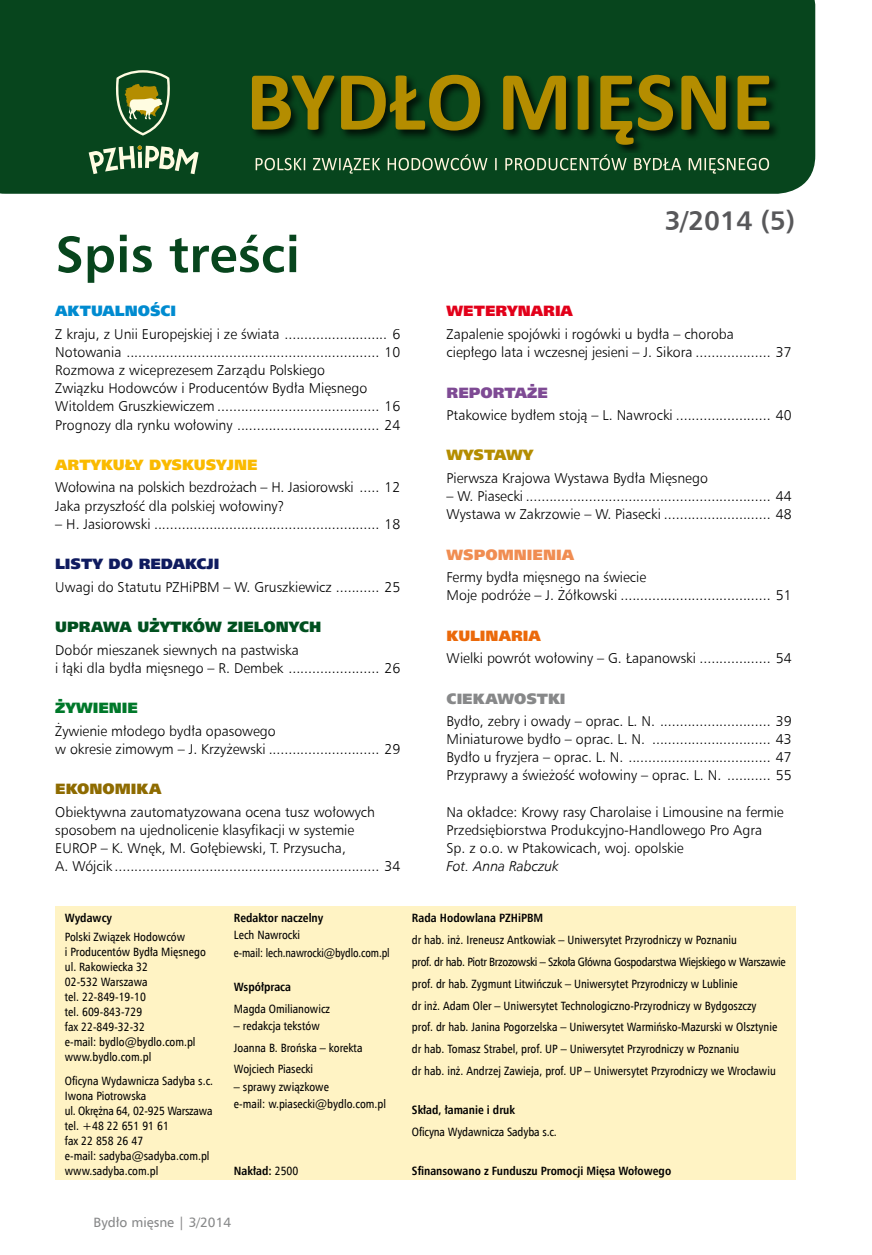
<style>
.page{position:relative;width:872px;height:1255px;background:#fff}
.page>*{position:absolute;margin:0;border:0;box-sizing:border-box;transform-origin:0 0}
.t1{font:700 51px "Humnst 777 EU";color:#07451d}
.t2{font:700 27px "Humnst 777 EU";color:#58585a}
.t3{font:15px "Humnst 777 X Blk EU";color:#00501f}
.t4{font:15px "Humnst 777 X Blk EU";color:#faba00}
.t5{font:15px "Humnst 777 X Blk EU";color:#0f1b5f}
.t6{font:15px "Humnst 777 X Blk EU";color:#008bd0}
.t7{font:15px "Humnst 777 X Blk EU";color:#e2001a}
.t8{font:15px "Humnst 777 X Blk EU";color:#f08d52}
.t9{font:15px "Humnst 777 X Blk EU";color:#878889}
.t10{font:15px "Humnst 777 X Blk EU";color:#8e6b00}
.t11{font:15px "Humnst 777 X Blk EU";color:#7e4a94}
.t12{font:15px "Humnst 777 X Blk EU";color:#eb690a}
.t13{font:15px "Humnst 777 X Blk EU";color:#00782a}
.t14{font:15px "Humnst 777 X Blk EU";letter-spacing:-.01em;color:#b48d00}
.t15{font:14.25px/18.1px "Humnst 777 Lt EU";color:#000}
.t16{font:italic 14.25px "Humnst 777 Lt EU";color:#000}
.t17{font:13.5px "Humnst 777 EU";color:#878889}
.t18{font:12px/15px "Humnst 777 Cn EU";color:#000}
.t19{font:700 12px "Humnst 777 Cn EU";color:#000}
.s1{font-weight:400}
</style>
<div class="page">
<div style="left:0;top:0;width:815px;height:194px;background:#07451d"></div>
<div style="left:55px;top:906px;width:740px;height:273px;background:#fff3c4"></div>
<div style="left:65px;top:63px;width:154px;height:116px;background:#07451d"></div>
<svg style="left:89px;top:146px;width:110px;height:28px"></svg>
<svg style="left:116px;top:70px;width:54px;height:66px"></svg>
<div style="left:239px;top:67px;width:546px;height:88px;background:#07451d"></div>
<svg style="left:252px;top:75px;width:517px;height:70px"></svg>
<div style="left:239px;top:153px;width:546px;height:25px;background:#07451d"></div>
<svg style="left:256px;top:154px;width:513px;height:20px"></svg>
<h1 class="t1" style="left:55px;top:222px;width:246px">Spis treści</h1>
<p class="t6" style="left:55px;top:301px;width:122px">AKTUALNOŚCI</p>
<p class="t15" style="left:55px;top:324px;width:346px">Z kraju, z Unii Europejskiej i ze świata ........................... 6<br>Notowania ................................................................. 10<br>Rozmowa z wiceprezesem Zarządu Polskiego<br>Związku Hodowców i Producentów Bydła Mięsnego Witoldem Gruszkiewiczem.......................................... 16<br>Prognozy dla rynku wołowiny ..................................... 24</p>
<p class="t4" style="left:55px;top:455px;width:204px">ARTYKUŁY DYSKUSYJNE</p>
<p class="t15" style="left:55px;top:478px;width:346px">Wołowina na polskich bezdrożach – H. Jasiorowski ...... 12<br>Jaka przyszłość dla polskiej wołowiny?</p>
<p class="t15" style="left:55px;top:514px;width:346px">– H. Jasiorowski.......................................................... 18</p>
<p class="t5" style="left:55px;top:554px;width:166px">LISTY DO REDAKCJI</p>
<p class="t15" style="left:55px;top:577px;width:346px">Uwagi do Statutu PZHiPBM – W. Gruszkiewicz ........... 25</p>
<p class="t3" style="left:55px;top:617px;width:268px">UPRAWA UŻYTKÓW ZIELONYCH</p>
<p class="t15" style="left:55px;top:640px;width:346px">Dobór mieszanek siewnych na pastwiska<br>i łąki dla bydła mięsnego – R. Dembek ........................ 26</p>
<p class="t13" style="left:55px;top:698px;width:84px">ŻYWIENIE</p>
<p class="t15" style="left:55px;top:721px;width:346px">Żywienie młodego bydła opasowego<br>w okresie zimowym – J. Krzyżewski............................. 29</p>
<p class="t10" style="left:55px;top:779px;width:108px">EKONOMIKA</p>
<p class="t15" style="left:55px;top:802px;width:346px">Obiektywna zautomatyzowana ocena tusz wołowych sposobem na ujednolicenie klasyfikacji w systemie<br>EUROP – K. Wnęk, M. Gołębiewski, T. Przysucha,<br>A. Wójcik.................................................................... 34</p>
<h2 class="t2" style="left:664px;top:203px;width:132px">3/2014 (5)</h2>
<p class="t7" style="left:446px;top:301px;width:128px">WETERYNARIA</p>
<p class="t15" style="left:446px;top:324px;width:346px">Zapalenie spojówki i rogówki u bydła – choroba<br>ciepłego lata i wczesnej jesieni – J. Sikora.................... 37</p>
<p class="t11" style="left:446px;top:382px;width:103px">REPORTAŻE</p>
<p class="t15" style="left:446px;top:405px;width:346px">Ptakowice bydłem stoją – L. Nawrocki......................... 40</p>
<p class="t14" style="left:446px;top:445px;width:88px">WYSTAWY</p>
<p class="t15" style="left:446px;top:468px;width:263px">Pierwsza Krajowa Wystawa Bydła Mięsnego</p>
<p class="t15" style="left:446px;top:486px;width:346px">– W. Piasecki............................................................... 44<br>Wystawa w Zakrzowie – W. Piasecki............................ 48</p>
<p class="t8" style="left:446px;top:544px;width:129px">WSPOMNIENIA</p>
<p class="t15" style="left:446px;top:567px;width:346px">Fermy bydła mięsnego na świecie<br>Moje podróże – J. Żółkowski....................................... 51</p>
<p class="t12" style="left:446px;top:625px;width:96px">KULINARIA</p>
<p class="t15" style="left:446px;top:648px;width:346px">Wielki powrót wołowiny – G. Łapanowski................... 54</p>
<p class="t9" style="left:446px;top:688px;width:120px">CIEKAWOSTKI</p>
<p class="t15" style="left:446px;top:711px;width:346px;text-align:justify">Bydło, zebry i owady – oprac. L. N. ............................. 39<br>Miniaturowe bydło – oprac. L. N. ............................... 43<br>Bydło u fryzjera – oprac. L. N. ..................................... 47<br>Przyprawy a świeżość wołowiny – oprac. L. N. ............ 55</p>
<p class="t15" style="left:446px;top:802px;width:339px">Na okładce: Krowy rasy Charolaise i Limousine na fermie<br>Przedsiębiorstwa Produkcyjno-Handlowego Pro Agra<br>Sp. z o.o. w Ptakowicach, woj. opolskie</p>
<p class="t16" style="left:446px;top:857px;width:114px">Fot. Anna Rabczuk</p>
<p class="t19" style="left:65px;top:910px;width:49px">Wydawcy</p>
<p class="t18" style="left:65px;top:929px;width:143px">Polski Związek Hodowców<br>i Producentów Bydła Mięsnego ul. Rakowiecka 32<br>02-532 Warszawa<br>tel. 22-849-19-10<br>tel. 609-843-729<br>fax 22-849-32-32<br>e-mail: bydlo@bydlo.com.pl www.bydlo.com.pl</p>
<p class="t18" style="left:65px;top:1073px;width:150px">Oficyna Wydawnicza Sadyba s.c.<br>Iwona Piotrowska<br>ul. Okrężna 64, 02-925 Warszawa tel. +48 22 651 91 61<br>fax 22 858 26 47<br>e-mail: sadyba@sadyba.com.pl www.sadyba.com.pl</p>
<p class="t19" style="left:234px;top:910px;width:91px">Redaktor naczelny</p>
<p class="t18" style="left:234px;top:926px;width:157px;line-height:17.2px">Lech Nawrocki<br>e-mail: lech.nawrocki@bydlo.com.pl</p>
<p class="t19" style="left:234px;top:979px;width:59px">Współpraca</p>
<p class="t18" style="left:234px;top:1001px;width:98px">Magda Omilianowicz</p>
<p class="t18" style="left:234px;top:1015px;width:130px;line-height:21.6px">– redakcja tekstów<br>Joanna B. Brońska – korekta<br>Wojciech Piasecki</p>
<p class="t18" style="left:234px;top:1077px;width:154px;line-height:17.2px">– sprawy związkowe<br>e-mail: w.piasecki@bydlo.com.pl</p>
<p class="t19" style="left:234px;top:1163px;width:66px">Nakład: <span class="s1">2500</span></p>
<p class="t17" style="left:94px;top:1213px;width:139px">Bydło mięsne | 3/2014</p>
<p class="t19" style="left:412px;top:910px;width:133px">Rada Hodowlana PZHiPBM</p>
<p class="t18" style="left:412px;top:928px;width:375px;line-height:21.9px">dr hab. inż. Ireneusz Antkowiak – Uniwersytet Przyrodniczy w Poznaniu<br>prof. dr hab. Piotr Brzozowski – Szkoła Główna Gospodarstwa Wiejskiego w Warszawie prof. dr hab. Zygmunt Litwińczuk – Uniwersytet Przyrodniczy w Lublinie<br>dr inż. Adam Oler – Uniwersytet Technologiczno-Przyrodniczy w Bydgoszczy<br>prof. dr hab. Janina Pogorzelska – Uniwersytet Warmińsko-Mazurski w Olsztynie dr hab. Tomasz Strabel, prof. UP – Uniwersytet Przyrodniczy w Poznaniu<br>dr hab. inż. Andrzej Zawieja, prof. UP – Uniwersytet Przyrodniczy we Wrocławiu</p>
<p class="t19" style="left:412px;top:1102px;width:105px">Skład, łamanie i druk</p>
<p class="t18" style="left:412px;top:1124px;width:146px">Oficyna Wydawnicza Sadyba s.c.</p>
<p class="t19" style="left:412px;top:1163px;width:261px">Sfinansowano z Funduszu Promocji Mięsa Wołowego</p>
</div>
